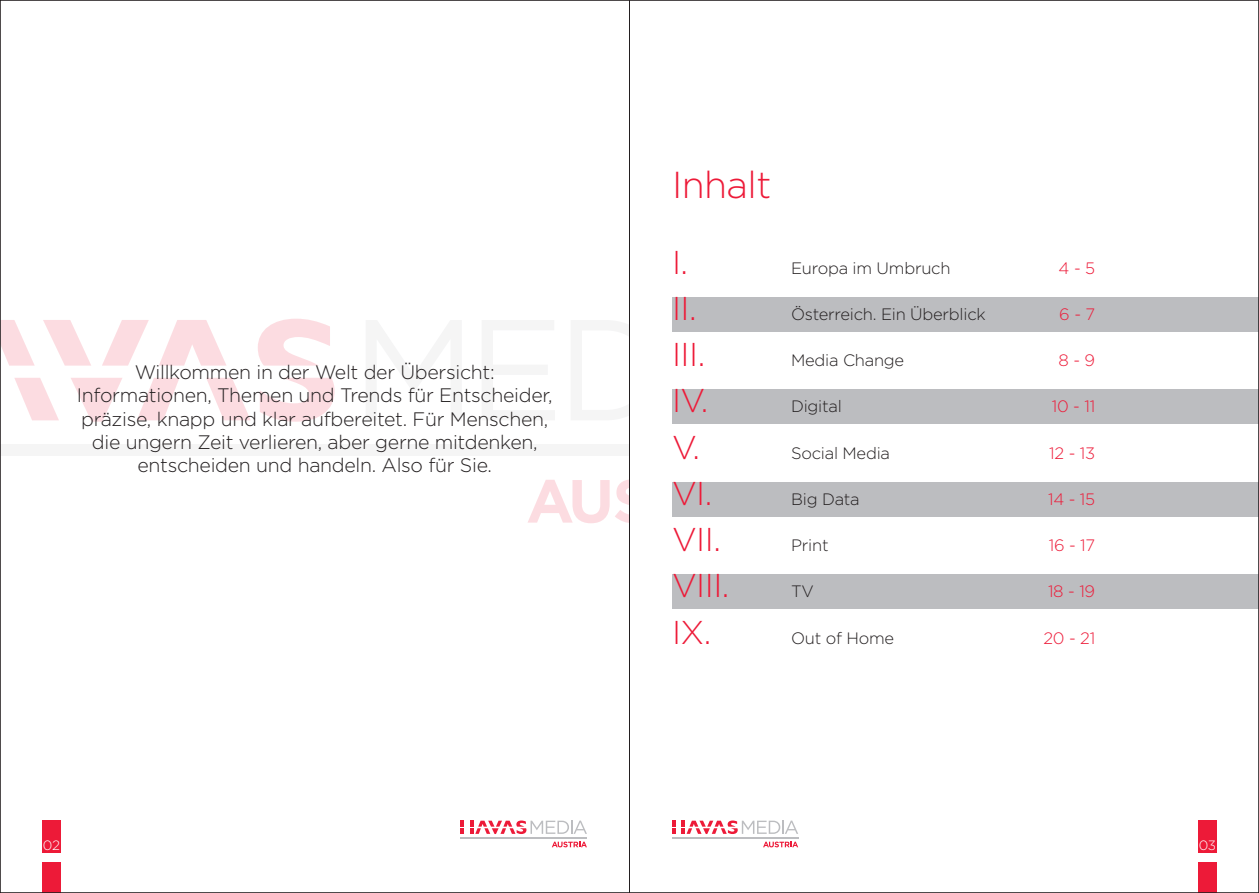
<style>
.page{position:relative;width:1259px;height:893px;background:#fff}
.page>*{position:absolute;margin:0;border:0;box-sizing:border-box;transform-origin:0 0}
.t1{font:300 37.5px "Gotham";letter-spacing:-.015em;color:#ed1a38}
.t2{font:300 33px "Gotham";letter-spacing:-.015em;color:#ed1a38}
.t3{font:300 19.5px/23.4px "Gotham";letter-spacing:-.015em;color:#231f20;text-align:center}
.t4{font:300 16.5px "Gotham";letter-spacing:-.015em;color:#231f20}
.t5{font:300 16.5px "Gotham";letter-spacing:-.015em;color:#ed1a38}
.t6{font:300 13.5px "Gotham";color:#fff}
.s1{font-size:33px;color:#ed1a38}
</style>
<div class="page">
<svg style="left:528px;top:480px;width:81px;height:43px"></svg>
<svg style="left:615px;top:479px;width:14px;height:44px"></svg>
<div style="left:0;top:445px;width:795px;height:11px;background:#f5f5f5"></div>
<svg style="left:43px;top:320px;width:48px;height:46px"></svg>
<svg style="left:2px;top:320px;width:33px;height:46px"></svg>
<svg style="left:258px;top:319px;width:72px;height:47px"></svg>
<svg style="left:102px;top:320px;width:47px;height:46px"></svg>
<svg style="left:159px;top:320px;width:67px;height:46px"></svg>
<svg style="left:137px;top:378px;width:42px;height:42px"></svg>
<svg style="left:206px;top:378px;width:45px;height:42px"></svg>
<svg style="left:71px;top:378px;width:51px;height:44px"></svg>
<svg style="left:260px;top:378px;width:75px;height:44px"></svg>
<svg style="left:14px;top:378px;width:45px;height:42px"></svg>
<div style="left:629px;top:234px;width:225px;height:388px;background:#fff"></div>
<div style="left:672px;top:297px;width:587px;height:35px;background:#bcbdc0"></div>
<div style="left:672px;top:389px;width:587px;height:35px;background:#bcbdc0"></div>
<div style="left:672px;top:482px;width:587px;height:35px;background:#bcbdc0"></div>
<div style="left:672px;top:574px;width:587px;height:35px;background:#bcbdc0"></div>
<svg style="left:552px;top:842px;width:35px;height:5px"></svg>
<hr style="left:461px;top:837px;width:126px;height:1px;background:#bcbdc0">
<svg style="left:461px;top:821px;width:3px;height:13px"></svg>
<svg style="left:470px;top:820px;width:117px;height:14px"></svg>
<div style="left:43px;top:820px;width:18px;height:33px;background:#ed1a38"></div>
<div style="left:43px;top:862px;width:18px;height:31px;background:#ed1a38"></div>
<svg style="left:763px;top:842px;width:35px;height:5px"></svg>
<hr style="left:672px;top:837px;width:126px;height:1px;background:#bcbdc0">
<svg style="left:672px;top:821px;width:3px;height:13px"></svg>
<svg style="left:681px;top:820px;width:117px;height:14px"></svg>
<div style="left:1198px;top:820px;width:18px;height:33px;background:#ed1a38"></div>
<div style="left:1198px;top:862px;width:18px;height:31px;background:#ed1a38"></div>
<hr style="left:629px;top:0;width:1px;height:893px;background:#231f20">
<p class="t3" style="left:77px;top:360px;width:477px">Willkommen in der Welt der Übersicht:<br>Informationen, Themen und Trends für Entscheider, präzise, knapp und klar aufbereitet. Für Menschen, die ungern Zeit verlieren, aber gerne mitdenken, entscheiden und handeln. Also für Sie.</p>
<p class="t6" style="left:43px;top:837px;width:19px">02</p>
<h1 class="t1" style="left:672px;top:161px;width:101px">Inhalt</h1>
<h2 class="t2" style="left:672px;top:241px;width:18px">I.</h2>
<p class="t4" style="left:791px;top:257px;width:161px">Europa im Umbruch</p>
<p class="t5" style="left:1058px;top:257px;width:38px">4 - 5</p>
<h2 class="t2" style="left:672px;top:287px;width:26px">II.</h2>
<p class="t4" style="left:791px;top:304px;width:196px">Österreich. Ein Überblick</p>
<p class="t5" style="left:1059px;top:304px;width:37px">6 - 7</p>
<h2 class="t2" style="left:672px;top:334px;width:35px">III.</h2>
<p class="t4" style="left:791px;top:350px;width:115px">Media Change</p>
<p class="t5" style="left:1058px;top:350px;width:38px">8 - 9</p>
<h2 class="t2" style="left:672px;top:380px;width:38px">IV.</h2>
<p class="t4" style="left:791px;top:396px;width:52px">Digital</p>
<p class="t5" style="left:1051px;top:396px;width:45px">10 - 11</p>
<h2 class="t2" style="left:672px;top:426px;width:29px">V.</h2>
<p class="t4" style="left:791px;top:442px;width:100px">Social Media</p>
<p class="t5" style="left:1049px;top:442px;width:48px">12 - 13</p>
<p class="t4" style="left:672px;top:489px;width:189px"><span class="s1">VI.</span> Big Data</p>
<p class="t5" style="left:1048px;top:489px;width:49px">14 - 15</p>
<h2 class="t2" style="left:672px;top:519px;width:50px">VII.</h2>
<p class="t4" style="left:791px;top:535px;width:39px">Print</p>
<p class="t5" style="left:1048px;top:535px;width:48px">16 - 17</p>
<h2 class="t2" style="left:672px;top:565px;width:59px">VIII.</h2>
<p class="t4" style="left:791px;top:581px;width:24px">TV</p>
<p class="t5" style="left:1048px;top:581px;width:49px">18 - 19</p>
<h2 class="t2" style="left:672px;top:611px;width:41px">IX.</h2>
<p class="t4" style="left:791px;top:627px;width:105px">Out of Home</p>
<p class="t5" style="left:1043px;top:627px;width:53px">20 - 21</p>
<p class="t6" style="left:1198px;top:837px;width:19px">03</p>
</div>
